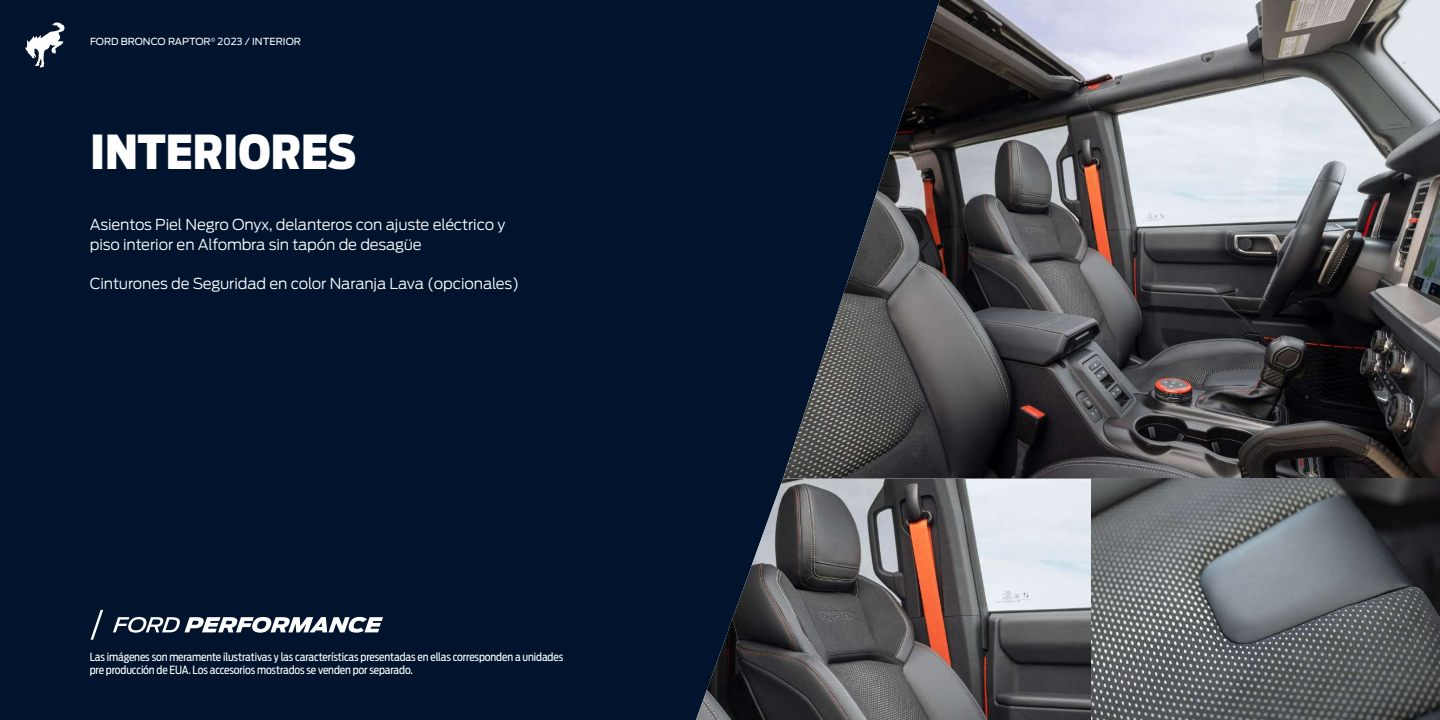
<style>
.page{position:relative;width:1440px;height:720px;background:#00142e}
.page>*{position:absolute;margin:0;border:0;box-sizing:border-box;transform-origin:0 0}
.t1{font:900 46.5px "Ford Antenna Cond";color:#fff}
.t2{font:300 15px/19.5px "Ford Antenna";letter-spacing:-.01em;color:#fff}
.t3{font:11.25px/12px "Ford Antenna Cond";letter-spacing:-.01em;color:#fff}
.t4{font:9.75px "Ford Antenna";color:#fff}
</style>
<div class="page">
<img style="left:696px;top:478px;width:395px;height:242px">
<img style="left:783px;top:0;width:657px;height:478px">
<img style="left:1091px;top:478px;width:349px;height:242px">
<svg style="left:113px;top:617px;width:270px;height:16px"></svg>
<svg style="left:91px;top:610px;width:12px;height:30px"></svg>
<svg style="left:25px;top:22px;width:40px;height:46px"></svg>
<p class="t4" style="left:90px;top:33px;width:213px">FORD BRONCO RAPTOR<sup>®</sup> 2023 / INTERIOR</p>
<h1 class="t1" style="left:90px;top:109px;width:268px">INTERIORES</h1>
<h2 class="t2" style="left:90px;top:213px;width:417px">Asientos Piel Negro Onyx, delanteros con ajuste eléctrico y piso interior en Alfombra sin tapón de desagüe</h2>
<h2 class="t2" style="left:90px;top:272px;width:431px">Cinturones de Seguridad en color Naranja Lava (opcionales)</h2>
<p class="t3" style="left:90px;top:650px;width:475px">Las imágenes son meramente ilustrativas y las características presentadas en ellas corresponden a unidades pre producción de EUA. Los accesorios mostrados se venden por separado.</p>
</div>
